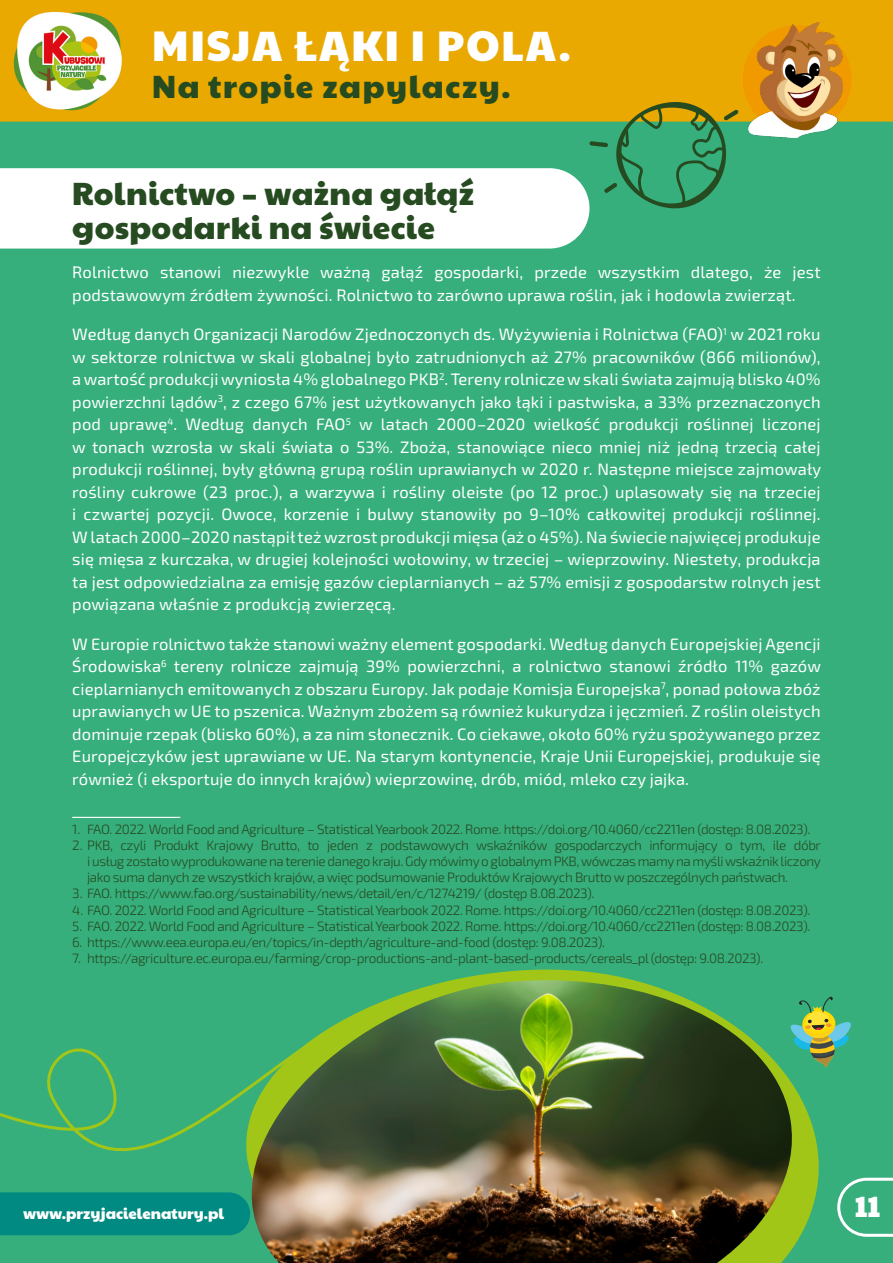
<style>
.page{position:relative;width:893px;height:1263px;background:#fff}
.page>*{position:absolute;margin:0;border:0;box-sizing:border-box;transform-origin:0 0}
.t1{font:42px "Paytone One";letter-spacing:.05em;color:#fff}
.t2{font:31.5px/33.5px "Paytone One";letter-spacing:.01em;color:#274b21}
.t3{font:31.5px "Paytone One";letter-spacing:.05em;color:#274b21}
.t4{font:29.1px "Paytone One";color:#fff}
.t5{font:16.5px/22.5px "Exo 2";letter-spacing:.01em;color:#fff;text-align:justify}
.t6{font:15px "Paytone One";color:#fff}
.t7{font:300 13.5px/16.2px "Exo 2";letter-spacing:-.03em;color:#274b21;text-align:justify}
</style>
<div class="page">
<img style="left:0;top:0;width:893px;height:1263px">
<svg style="left:214px;top:945px;width:634px;height:318px;background:#40b172"></svg>
<img style="left:226px;top:980px;width:573px;height:283px">
<svg style="left:0;top:1017px;width:351px;height:216px;background:#4ca36a"></svg>
<svg style="left:789px;top:997px;width:63px;height:71px;background:#64af72"></svg>
<div style="left:743px;top:25px;width:108px;height:109px;background:#f19a00;border-radius:50%"></div>
<img style="left:749px;top:22px;width:93px;height:115px">
<svg style="left:0;top:168px;width:589px;height:81px"></svg>
<hr style="left:72px;top:817px;width:108px;height:1px;background:#fff">
<div style="left:0;top:1192px;width:250px;height:43px;background:#008a81"></div>
<svg style="left:837px;top:1178px;width:56px;height:59px;background:#4fb88c"></svg>
<svg style="left:589px;top:100px;width:150px;height:111px;background:#509e5a"></svg>
<h1 class="t1" style="left:152px;top:10px;width:420px">MISJA ŁĄKI I POLA.</h1>
<h2 class="t3" style="left:152px;top:60px;width:360px">Na tropie zapylaczy.</h2>
<h2 class="t2" style="left:72px;top:175px;width:403px">Rolnictwo – ważna gałąź gospodarki na świecie</h2>
<p class="t5" style="left:72px;top:261px;width:750px">Rolnictwo stanowi niezwykle ważną gałąź gospodarki, przede wszystkim dlatego, że jest podstawowym źródłem żywności. Rolnictwo to zarówno uprawa roślin, jak i hodowla zwierząt.</p>
<p class="t5" style="left:72px;top:323px;width:750px">Według danych Organizacji Narodów Zjednoczonych ds. Wyżywienia i Rolnictwa (FAO)<sup>1</sup> w 2021 roku w sektorze rolnictwa w skali globalnej było zatrudnionych aż 27% pracowników (866 milionów), a wartość produkcji wyniosła 4% globalnego PKB<sup>2</sup>. Tereny rolnicze w skali świata zajmują blisko 40% powierzchni lądów<sup>3</sup>, z czego 67% jest użytkowanych jako łąki i pastwiska, a 33% przeznaczonych pod uprawę<sup>4</sup>. Według danych FAO<sup>5</sup> w latach 2000–2020 wielkość produkcji roślinnej liczonej w tonach wzrosła w skali świata o 53%. Zboża, stanowiące nieco mniej niż jedną trzecią całej produkcji roślinnej, były główną grupą roślin uprawianych w 2020 r. Następne miejsce zajmowały rośliny cukrowe (23 proc.), a warzywa i rośliny oleiste (po 12 proc.) uplasowały się na trzeciej i czwartej pozycji. Owoce, korzenie i bulwy stanowiły po 9–10% całkowitej produkcji roślinnej.<br>W latach 2000–2020 nastąpił też wzrost produkcji mięsa (aż o 45%). Na świecie najwięcej produkuje się mięsa z kurczaka, w drugiej kolejności wołowiny, w trzeciej – wieprzowiny. Niestety, produkcja ta jest odpowiedzialna za emisję gazów cieplarnianych – aż 57% emisji z gospodarstw rolnych jest powiązana właśnie z produkcją zwierzęcą.</p>
<p class="t5" style="left:72px;top:632px;width:750px">W Europie rolnictwo także stanowi ważny element gospodarki. Według danych Europejskiej Agencji Środowiska<sup>6</sup> tereny rolnicze zajmują 39% powierzchni, a rolnictwo stanowi źródło 11% gazów cieplarnianych emitowanych z obszaru Europy. Jak podaje Komisja Europejska<sup>7</sup>, ponad połowa zbóż uprawianych w UE to pszenica. Ważnym zbożem są również kukurydza i jęczmień. Z roślin oleistych dominuje rzepak (blisko 60%), a za nim słonecznik. Co ciekawe, około 60% ryżu spożywanego przez Europejczyków jest uprawiane w UE. Na starym kontynencie, Kraje Unii Europejskiej, produkuje się również (i eksportuje do innych krajów) wieprzowinę, drób, miód, mleko czy jajka.</p>
<p class="t7" style="left:72px;top:820px;width:740px">1. FAO. 2022. World Food and Agriculture – Statistical Yearbook 2022. Rome. https://doi.org/10.4060/cc2211en (dostęp: 8.08.2023).</p>
<p class="t7" style="left:87px;top:836px;width:735px;text-indent:-15px">2. PKB, czyli Produkt Krajowy Brutto, to jeden z podstawowych wskaźników gospodarczych informujący o tym, ile dóbr i usług zostało wyprodukowane na terenie danego kraju. Gdy mówimy o globalnym PKB, wówczas mamy na myśli wskaźnik liczony jako suma danych ze wszystkich krajów, a więc podsumowanie Produktów Krajowych Brutto w poszczególnych państwach.</p>
<p class="t7" style="left:72px;top:885px;width:524px">3. FAO. https://www.fao.org/sustainability/news/detail/en/c/1274219/ (dostęp 8.08.2023).</p>
<p class="t7" style="left:72px;top:901px;width:740px">4. FAO. 2022. World Food and Agriculture – Statistical Yearbook 2022. Rome. https://doi.org/10.4060/cc2211en (dostęp: 8.08.2023).</p>
<p class="t7" style="left:72px;top:917px;width:740px">5. FAO. 2022. World Food and Agriculture – Statistical Yearbook 2022. Rome. https://doi.org/10.4060/cc2211en (dostęp: 8.08.2023).</p>
<p class="t7" style="left:72px;top:934px;width:534px">6. https://www.eea.europa.eu/en/topics/in-depth/agriculture-and-food (dostęp: 9.08.2023).</p>
<p class="t7" style="left:72px;top:950px;width:693px">7. https://agriculture.ec.europa.eu/farming/crop-productions-and-plant-based-products/cereals_pl (dostęp: 9.08.2023).</p>
<p class="t6" style="left:23px;top:1201px;width:202px">www.przyjacielenatury.pl</p>
<h3 class="t4" style="left:854px;top:1182px;width:27px">11</h3>
</div>
